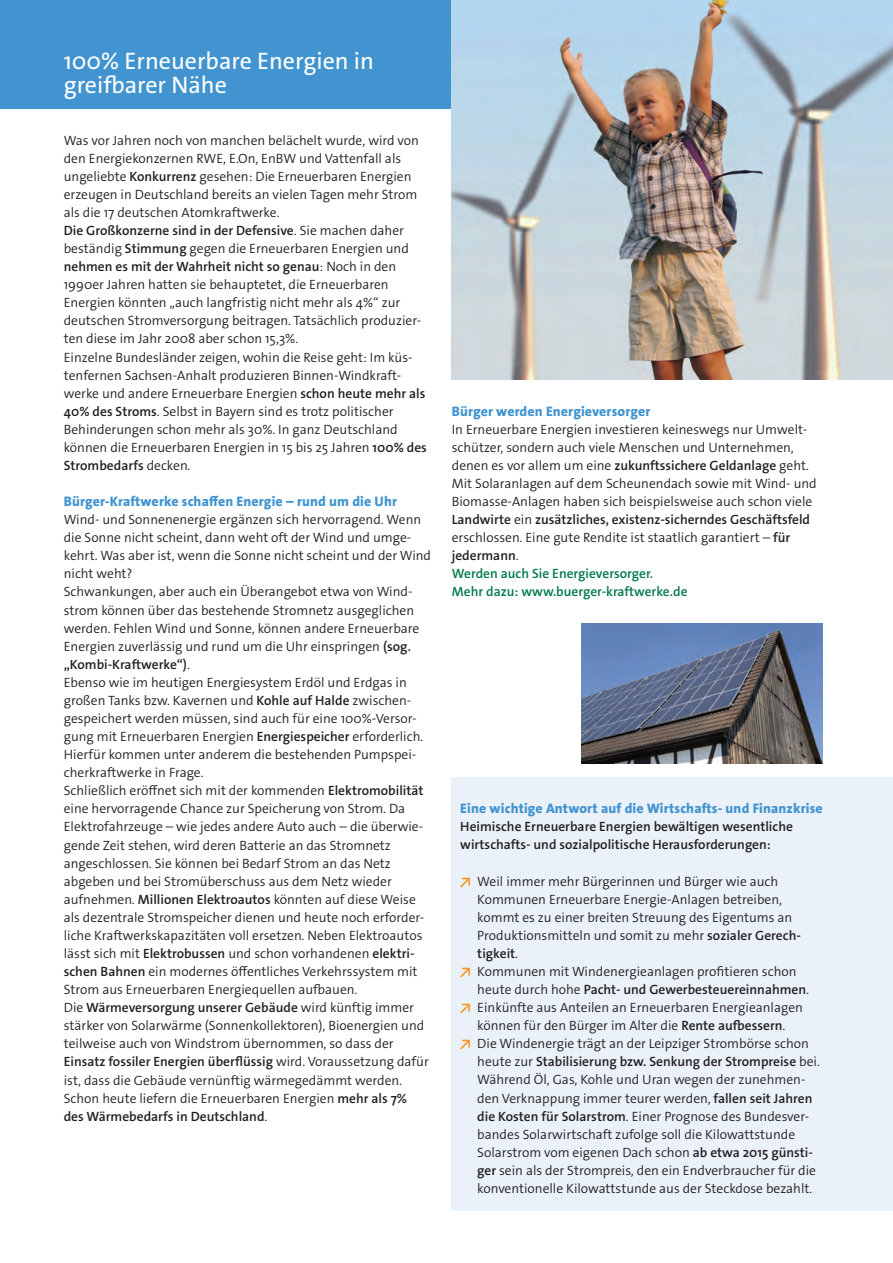
<style>
.page{position:relative;width:893px;height:1263px;background:#fff}
.page>*{position:absolute;margin:0;border:0;box-sizing:border-box;transform-origin:0 0}
.t1{font:24px/24px "The Sans Os F";color:#fff}
.t2{font:800 13.8px "The Sans Os F";letter-spacing:.01em;color:#4194d0}
.t3{font:300 13.5px/18.1px "The Sans Os F";color:#231f20}
.t4{font:600 13.5px/18.1px "The Sans Os F";color:#231f20}
.s1{font-weight:600}
.s2{font-weight:600;color:#017a47}
.s3{font-weight:700;color:#f7931d}
.s4{font-weight:300}
</style>
<div class="page">
<div style="left:0;top:0;width:455px;height:108px;background:#4194d0"></div>
<div style="left:452px;top:777px;width:441px;height:434px;background:#eaf1f9"></div>
<img style="left:452px;top:0;width:441px;height:379px">
<img style="left:581px;top:624px;width:242px;height:139px">
<h1 class="t1" style="left:64px;top:49px;width:312px">100% Erneuerbare Energien in greifbarer Nähe</h1>
<p class="t3" style="left:64px;top:131px;width:365px">Was vor Jahren noch von manchen belächelt wurde, wird von den Energiekonzernen RWE, E.On, EnBW und Vattenfall als ungeliebte <span class="s1">Konkurrenz</span> gesehen: Die Erneuerbaren Energien erzeugen in Deutschland bereits an vielen Tagen mehr Strom als die 17 deutschen Atomkraftwerke.<br><span class="s1">Die Großkonzerne sind in der Defensive</span>. Sie machen daher beständig <span class="s1">Stimmung</span> gegen die Erneuerbaren Energien und <span class="s1">nehmen es mit der Wahrheit nicht so genau</span>: Noch in den 1990er Jahren hatten sie behauptetet, die Erneuerbaren Energien könnten „auch langfristig nicht mehr als 4%“ zur deutschen Stromversorgung beitragen. Tatsächlich produzier&shy;ten diese im Jahr 2008 aber schon 15,3%.<br>Einzelne Bundesländer zeigen, wohin die Reise geht: Im küs&shy;tenfernen Sachsen-Anhalt produzieren Binnen-Windkraft&shy;werke und andere Erneuerbare Energien <span class="s1">schon heute mehr als 40% des Stroms</span>. Selbst in Bayern sind es trotz politischer Behinderungen schon mehr als 30%. In ganz Deutschland können die Erneuerbaren Energien in 15 bis 25 Jahren <span class="s1">100% des Strombedarfs</span> decken.</p>
<p class="t2" style="left:64px;top:492px;width:335px">Bürger-Kraftwerke schaffen Energie – rund um die Uhr</p>
<p class="t3" style="left:64px;top:511px;width:369px">Wind- und Sonnenenergie ergänzen sich hervorragend. Wenn die Sonne nicht scheint, dann weht oft der Wind und umge&shy;kehrt. Was aber ist, wenn die Sonne nicht scheint und der Wind nicht weht?<br>Schwankungen, aber auch ein Überangebot etwa von Wind&shy;strom können über das bestehende Stromnetz ausgeglichen werden. Fehlen Wind und Sonne, können andere Erneuerbare Energien zuverlässig und rund um die Uhr einspringen <span class="s1">(sog. „Kombi-Kraftwerke“)</span>.<br>Ebenso wie im heutigen Energiesystem Erdöl und Erdgas in großen Tanks bzw. Kavernen und <span class="s1">Kohle auf Halde</span> zwischen&shy;gespeichert werden müssen, sind auch für eine 100%-Versor&shy;gung mit Erneuerbaren Energien <span class="s1">Energiespeicher</span> erforderlich.<br>Hierfür kommen unter anderem die bestehenden Pumpspei&shy;cherkraftwerke in Frage.<br>Schließlich eröffnet sich mit der kommenden <span class="s1">Elektromobilität </span>eine hervorragende Chance zur Speicherung von Strom. Da Elektrofahrzeuge – wie jedes andere Auto auch – die überwie&shy;gende Zeit stehen, wird deren Batterie an das Stromnetz angeschlossen. Sie können bei Bedarf Strom an das Netz abgeben und bei Stromüberschuss aus dem Netz wieder aufnehmen. <span class="s1">Millionen Elektroautos</span> könnten auf diese Weise als dezentrale Stromspeicher dienen und heute noch erforder&shy;liche Kraftwerkskapazitäten voll ersetzen. Neben Elektroautos lässt sich mit <span class="s1">Elektrobussen</span> und schon vorhandenen <span class="s1">elektri&shy;schen Bahnen</span> ein modernes öffentliches Verkehrssystem mit Strom aus Erneuerbaren Energiequellen aufbauen.<br>Die <span class="s1">Wärmeversorgung unserer Gebäude</span> wird künftig immer stärker von Solarwärme (Sonnenkollektoren), Bioenergien und teilweise auch von Windstrom übernommen, so dass der <span class="s1">Einsatz fossiler Energien überflüssig</span> wird. Voraussetzung dafür ist, dass die Gebäude vernünftig wärmegedämmt werden.<br>Schon heute liefern die Erneuerbaren Energien <span class="s1">mehr als 7%<br>des Wärmebedarfs in Deutschland</span>.</p>
<p class="t2" style="left:452px;top:402px;width:200px">Bürger werden Energieversorger</p>
<p class="t3" style="left:452px;top:420px;width:366px">In Erneuerbare Energien investieren keineswegs nur Umwelt&shy;schützer, sondern auch viele Menschen und Unternehmen, denen es vor allem um eine <span class="s1">zukunftssichere Geldanlage</span> geht.<br>Mit Solaranlagen auf dem Scheunendach sowie mit Wind- und Biomasse-Anlagen haben sich beispielsweise auch schon viele <span class="s1">Landwirte</span> ein <span class="s1">zusätzliches, existenz-sicherndes Geschäftsfeld </span>erschlossen. Eine gute Rendite ist staatlich garantiert – <span class="s1">für jedermann</span>.<br><span class="s2">Werden auch Sie Energieversorger.<br>Mehr dazu: www.buerger-kraftwerke.de</span></p>
<p class="t2" style="left:460px;top:800px;width:364px">Eine wichtige Antwort auf die Wirtschafts- und Finanzkrise</p>
<p class="t4" style="left:460px;top:818px;width:334px">Heimische Erneuerbare Energien bewältigen wesentliche wirtschafts- und sozialpolitische Herausforderungen:</p>
<p class="t3" style="left:460px;top:872px;width:320px"><span class="s3">↗</span> Weil immer mehr Bürgerinnen und Bürger wie auch</p>
<p class="t3" style="left:477px;top:890px;width:306px">Kommunen Erneuerbare Energie-Anlagen betreiben,</p>
<p class="t3" style="left:477px;top:908px;width:317px">kommt es zu einer breiten Streuung des Eigentums an</p>
<p class="t3" style="left:477px;top:926px;width:325px">Produktionsmitteln und somit zu mehr <span class="s1">sozialer Gerech-</span></p>
<p class="t4" style="left:477px;top:944px;width:42px">tigkeit<span class="s4">.</span></p>
<p class="t3" style="left:460px;top:962px;width:338px"><span class="s3">↗</span> Kommunen mit Windenergieanlagen profitieren schon</p>
<p class="t4" style="left:477px;top:980px;width:333px"><span class="s4">heute durch hohe</span> Pacht- und Gewerbesteuereinnahmen<span class="s4">.</span></p>
<p class="t3" style="left:460px;top:998px;width:344px"><span class="s3">↗</span> Einkünfte aus Anteilen an Erneuerbaren Energieanlagen</p>
<p class="t3" style="left:477px;top:1017px;width:310px">können für den Bürger im Alter die <span class="s1">Rente aufbessern</span>.</p>
<p class="t3" style="left:460px;top:1035px;width:350px"><span class="s3">↗</span> Die Windenergie trägt an der Leipziger Strombörse schon</p>
<p class="t4" style="left:477px;top:1053px;width:344px"><span class="s4">heute zur</span> Stabilisierung bzw. Senkung der Strompreise <span class="s4">bei.</span></p>
<p class="t3" style="left:477px;top:1071px;width:330px">Während Öl, Gas, Kohle und Uran wegen der zunehmen-</p>
<p class="t3" style="left:477px;top:1089px;width:337px">den Verknappung immer teurer werden, <span class="s1">fallen seit Jahren</span></p>
<p class="t3" style="left:477px;top:1107px;width:333px"><span class="s1">die Kosten für Solarstrom</span>. Einer Prognose des Bundesver-</p>
<p class="t3" style="left:477px;top:1125px;width:319px">bandes Solarwirtschaft zufolge soll die Kilowattstunde</p>
<p class="t3" style="left:477px;top:1143px;width:337px">Solarstrom vom eigenen Dach schon <span class="s1">ab etwa 2015 günsti-</span></p>
<p class="t3" style="left:477px;top:1161px;width:340px"><span class="s1">ger</span> sein als der Strompreis, den ein Endverbraucher für die</p>
<p class="t3" style="left:477px;top:1179px;width:337px">konventionelle Kilowattstunde aus der Steckdose bezahlt.</p>
</div>
